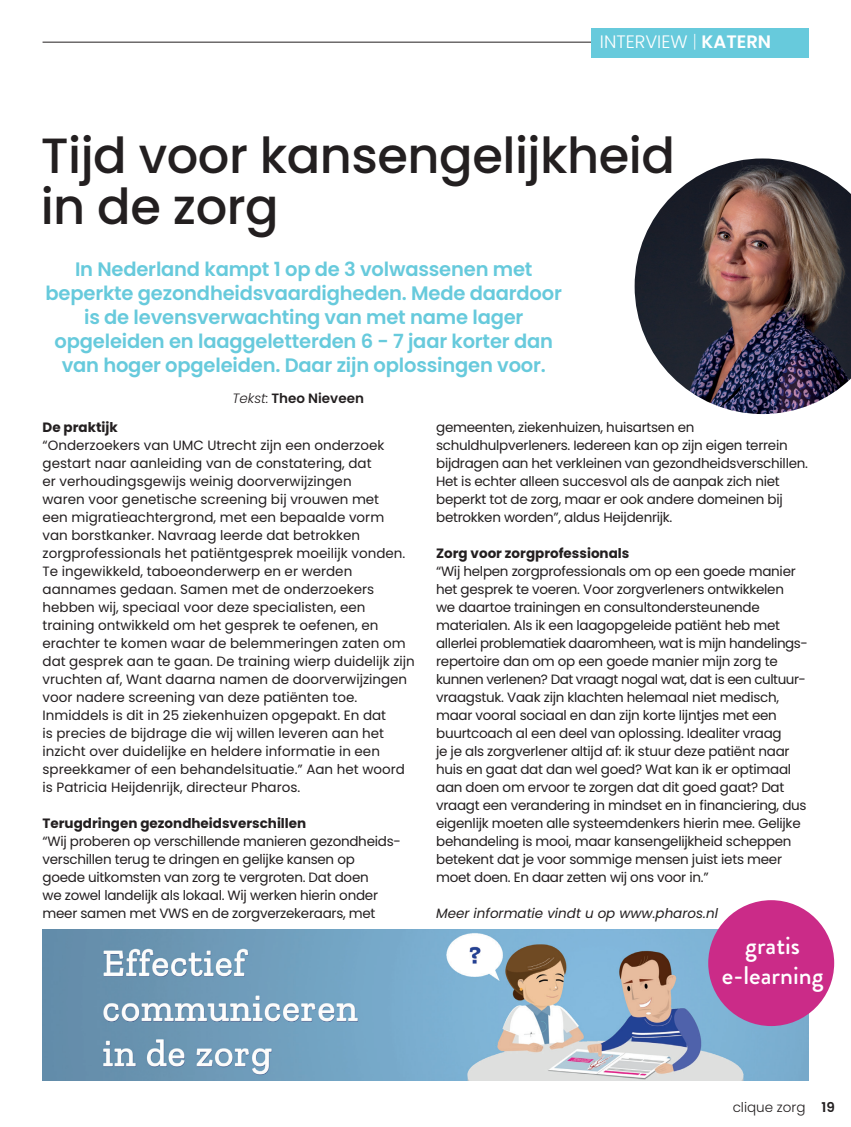
<style>
.page{position:relative;width:851px;height:1127px;background:#fff}
.page>*{position:absolute;margin:0;border:0;box-sizing:border-box;transform-origin:0 0}
.t1{font:500 49.5px/51px "Poppins";letter-spacing:-.01em;color:#231f20}
.t2{font:500 25.5px/30.6px "Brandon Grotesque";color:#fff;text-align:center}
.t3{font:600 19.5px/24px "Poppins";letter-spacing:-.01em;color:#67cadc;text-align:center}
.t4{font:300 18px "Poppins";color:#fff}
.t5{font:13.5px/18px "Poppins";letter-spacing:-.02em;color:#231f20}
.t6{font:13.5px/18px "Poppins";color:#231f20}
.t7{font:700 13.5px "Poppins";color:#231f20}
.t8{font:italic 13.5px "Poppins";color:#231f20}
.t9{font:600 13.5px "Poppins";color:#231f20}
.t10{font:300 13.5px "Poppins";color:#231f20}
.s1{font-weight:200}
.s2{font-weight:600}
.s3{font-weight:300;font-style:italic}
</style>
<div class="page">
<hr style="left:43px;top:42px;width:595px;height:1px;background:#231f20">
<img style="left:43px;top:929px;width:765px;height:151px">
<img style="left:634px;top:158px;width:216px;height:256px">
<div style="left:591px;top:28px;width:217px;height:29px;background:#67cadc"></div>
<div style="left:708px;top:900px;width:126px;height:126px;background:#cb2b88;border-radius:50%"></div>
<h3 class="t4" style="left:600px;top:32px;width:173px">INTERVIEW <span class="s1">|</span> <span class="s2">KATERN</span></h3>
<h1 class="t1" style="left:41px;top:130px;width:635px">Tijd voor kansengelijkheid in de zorg</h1>
<p class="t3" style="left:46px;top:257px;width:518px">In Nederland kampt 1 op de 3 volwassenen met beperkte gezondheidsvaardigheden. Mede daardoor is de levensverwachting van met name lager opgeleiden en laaggeletterden 6 - 7 jaar korter dan van hoger opgeleiden. Daar zijn oplossingen voor.</p>
<p class="t9" style="left:232px;top:390px;width:133px"><span class="s3">Tekst:</span> Theo Nieveen</p>
<p class="t7" style="left:43px;top:419px;width:77px">De praktijk</p>
<p class="t6" style="left:43px;top:436px;width:374px">“Onderzoekers van UMC Utrecht zijn een onderzoek gestart naar aanleiding van de constatering, dat<br>er verhoudingsgewijs weinig doorverwijzingen<br>waren voor genetische screening bij vrouwen met<br>een migratieachtergrond, met een bepaalde vorm<br>van borstkanker. Navraag leerde dat betrokken zorgprofessionals het patiëntgesprek moeilijk vonden.<br>Te ingewikkeld, taboeonderwerp en er werden aannames gedaan. Samen met de onderzoekers hebben wij, speciaal voor deze specialisten, een training ontwikkeld om het gesprek te oefenen, en erachter te komen waar de belemmeringen zaten om dat gesprek aan te gaan. De training wierp duidelijk zijn vruchten af, Want daarna namen de doorverwijzingen voor nadere screening van deze patiënten toe.<br>Inmiddels is dit in 25 ziekenhuizen opgepakt. En dat<br>is precies de bijdrage die wij willen leveren aan het inzicht over duidelijke en heldere informatie in een spreekkamer of een behandelsituatie.” Aan het woord is Patricia Heijdenrijk, directeur Pharos.</p>
<p class="t7" style="left:43px;top:815px;width:265px">Terugdringen gezondheidsverschillen</p>
<p class="t5" style="left:43px;top:832px;width:360px">“Wij proberen op verschillende manieren gezondheids&shy;verschillen terug te dringen en gelijke kansen op<br>goede uitkomsten van zorg te vergroten. Dat doen<br>we zowel landelijk als lokaal. Wij werken hierin onder meer samen met VWS en de zorgverzekeraars, met</p>
<p class="t5" style="left:436px;top:418px;width:373px">gemeenten, ziekenhuizen, huisartsen en schuldhulpverleners. Iedereen kan op zijn eigen terrein bijdragen aan het verkleinen van gezondheidsverschillen.<br>Het is echter alleen succesvol als de aanpak zich niet beperkt tot de zorg, maar er ook andere domeinen bij betrokken worden”, aldus Heijdenrijk.</p>
<p class="t7" style="left:436px;top:545px;width:195px">Zorg voor zorgprofessionals</p>
<p class="t5" style="left:436px;top:562px;width:373px">“Wij helpen zorgprofessionals om op een goede manier het gesprek te voeren. Voor zorgverleners ontwikkelen<br>we daartoe trainingen en consultondersteunende materialen. Als ik een laagopgeleide patiënt heb met allerlei problematiek daaromheen, wat is mijn handelings&shy;repertoire dan om op een goede manier mijn zorg te kunnen verlenen? Dat vraagt nogal wat, dat is een cultuur&shy;vraagstuk. Vaak zijn klachten helemaal niet medisch, maar vooral sociaal en dan zijn korte lijntjes met een buurtcoach al een deel van oplossing. Idealiter vraag<br>je je als zorgverlener altijd af: ik stuur deze patiënt naar huis en gaat dat dan wel goed? Wat kan ik er optimaal aan doen om ervoor te zorgen dat dit goed gaat? Dat vraagt een verandering in mindset en in financiering, dus eigenlijk moeten alle systeemdenkers hierin mee. Gelijke behandeling is mooi, maar kansengelijkheid scheppen betekent dat je voor sommige mensen juist iets meer moet doen. En daar zetten wij ons voor in.”</p>
<p class="t8" style="left:436px;top:905px;width:283px">Meer informatie vindt u op www.pharos.nl</p>
<h2 class="t2" style="left:721px;top:930px;width:103px">gratis e-learning</h2>
<p class="t10" style="left:732px;top:1100px;width:104px">clique zorg <span class="s2">19</span></p>
</div>
